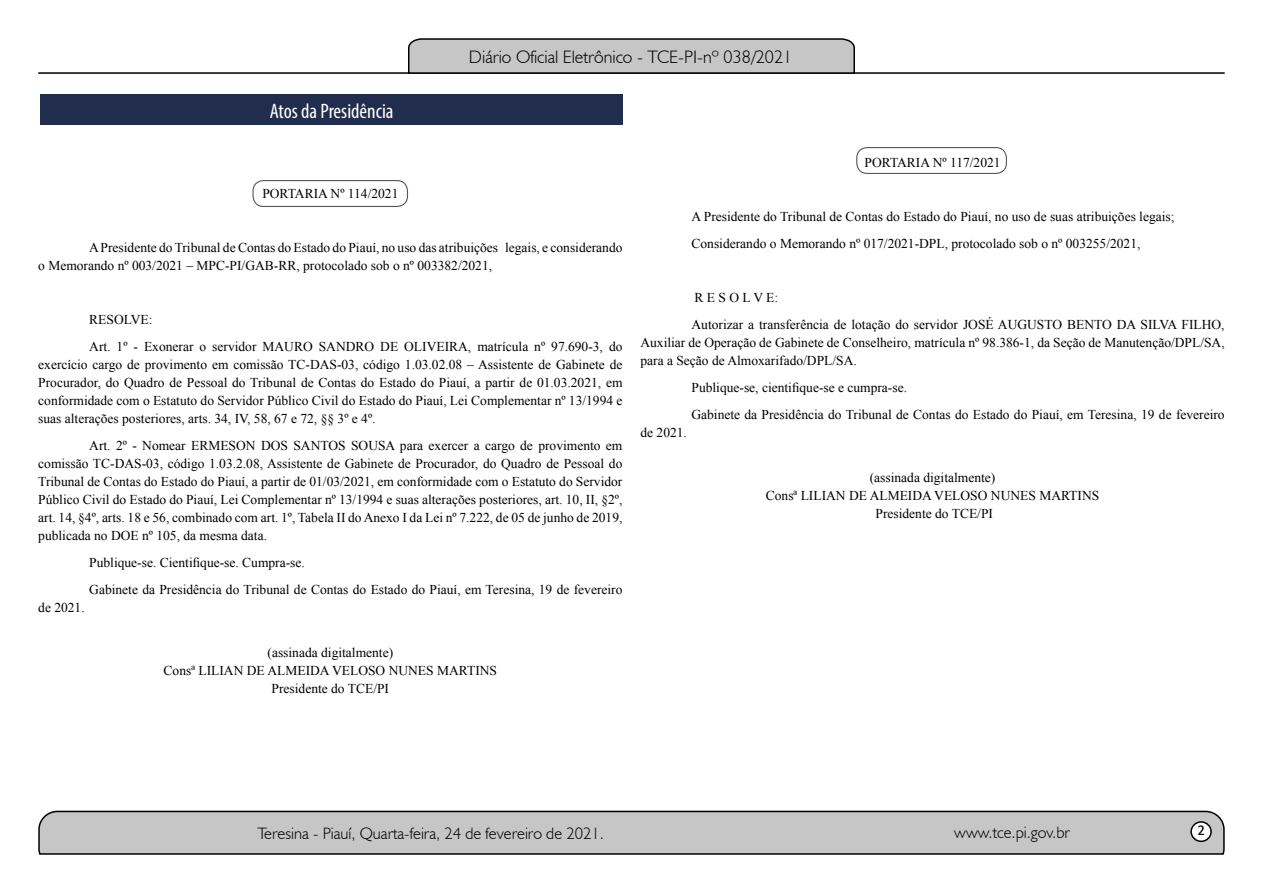
<style>
.page{position:relative;width:1263px;height:893px;background:#fff}
.page>*{position:absolute;margin:0;border:0;box-sizing:border-box;transform-origin:0 0}
.t1{font:condensed 21px "Myriad Pro";color:#fff}
.t2{font:300 18px "Humanist 521 BT";color:#000}
.t3{font:300 16.5px "Humanist 521 BT";color:#000}
.t4{font:15px "Estrangelo Edessa";color:#000}
.t5{font:13.5px/18px "Times New Roman";color:#000}
</style>
<div class="page">
<svg style="left:38px;top:810px;width:1187px;height:45px;background:#b9b9b9"></svg>
<div style="left:1191px;top:822px;width:20px;height:19px;background:#fff;border-radius:50%"></div>
<div style="left:1190px;top:821px;width:22px;height:21px;border:2px solid #000;border-radius:50%"></div>
<hr style="left:38px;top:72px;width:1187px;height:2px;background:#000">
<svg style="left:407px;top:38px;width:449px;height:36px;background:#b4b4b4"></svg>
<div style="left:252px;top:180px;width:156px;height:27px;border:1px solid #575756;border-radius:10px"></div>
<div style="left:856px;top:147px;width:151px;height:27px;border:1px solid #575756;border-radius:10px"></div>
<div style="left:40px;top:94px;width:583px;height:31px;background:#212d4c"></div>
<h1 class="t1" style="left:270px;top:98px;width:125px">Atos da Presidência</h1>
<p class="t5" style="left:262px;top:185px;width:138px">PORTARIA Nº 114/2021</p>
<h2 class="t2" style="left:469px;top:46px;width:325px">Diário Oficial Eletrônico - TCE-PI-nº 038/2021</h2>
<p class="t5" style="left:864px;top:153px;width:138px">PORTARIA Nº 117/2021</p>
<p class="t5" style="left:38px;top:239px;width:586px;text-indent:51px">A Presidente do Tribunal de Contas do Estado do Piauí, no uso das atribuições legais, e considerando o Memorando nº 003/2021 – MPC-PI/GAB-RR, protocolado sob o nº 003382/2021,</p>
<p class="t5" style="left:89px;top:306px;width:535px;line-height:27px">RESOLVE:<br>Art. 1º - Exonerar o servidor MAURO SANDRO DE OLIVEIRA, matrícula nº 97.690-3, do</p>
<p class="t5" style="left:38px;top:356px;width:586px;text-align:justify">exercício cargo de provimento em comissão TC-DAS-03, código 1.03.02.08 – Assistente de Gabinete de Procurador, do Quadro de Pessoal do Tribunal de Contas do Estado do Piauí, a partir de 01.03.2021, em conformidade com o Estatuto do Servidor Público Civil do Estado do Piauí, Lei Complementar nº 13/1994 e suas alterações posteriores, arts. 34, IV, 58, 67 e 72, §§ 3º e 4º.</p>
<p class="t5" style="left:38px;top:437px;width:586px;text-align:justify;text-indent:51px">Art. 2º - Nomear ERMESON DOS SANTOS SOUSA para exercer a cargo de provimento em comissão TC-DAS-03, código 1.03.2.08, Assistente de Gabinete de Procurador, do Quadro de Pessoal do Tribunal de Contas do Estado do Piauí, a partir de 01/03/2021, em conformidade com o Estatuto do Servidor Público Civil do Estado do Piauí, Lei Complementar nº 13/1994 e suas alterações posteriores, art. 10, II, §2º, art. 14, §4º, arts. 18 e 56, combinado com art. 1º, Tabela II do Anexo I da Lei nº 7.222, de 05 de junho de 2019, publicada no DOE nº 105, da mesma data.</p>
<p class="t5" style="left:89px;top:549px;width:535px;line-height:27px">Publique-se. Cientifique-se. Cumpra-se.<br>Gabinete da Presidência do Tribunal de Contas do Estado do Piauí, em Teresina, 19 de fevereiro</p>
<p class="t5" style="left:38px;top:599px;width:48px">de 2021.</p>
<p class="t5" style="left:164px;top:644px;width:335px;text-align:center">(assinada digitalmente)<br>Consª LILIAN DE ALMEIDA VELOSO NUNES MARTINS<br>Presidente do TCE/PI</p>
<p class="t5" style="left:691px;top:203px;width:484px;line-height:27px">A Presidente do Tribunal de Contas do Estado do Piauí, no uso de suas atribuições legais;<br>Considerando o Memorando nº 017/2021-DPL, protocolado sob o nº 003255/2021,</p>
<p class="t5" style="left:691px;top:284px;width:535px;line-height:27px">R E S O L V E:<br>Autorizar a transferência de lotação do servidor JOSÉ AUGUSTO BENTO DA SILVA FILHO,</p>
<p class="t5" style="left:640px;top:333px;width:586px">Auxiliar de Operação de Gabinete de Conselheiro, matrícula nº 98.386-1, da Seção de Manutenção/DPL/SA, para a Seção de Almoxarifado/DPL/SA.</p>
<p class="t5" style="left:691px;top:374px;width:535px;line-height:27px">Publique-se, cientifique-se e cumpra-se.<br>Gabinete da Presidência do Tribunal de Contas do Estado do Piauí, em Teresina, 19 de fevereiro</p>
<p class="t5" style="left:640px;top:423px;width:48px">de 2021.</p>
<p class="t5" style="left:766px;top:468px;width:335px;text-align:center">(assinada digitalmente)<br>Consª LILIAN DE ALMEIDA VELOSO NUNES MARTINS<br>Presidente do TCE/PI</p>
<p class="t3" style="left:258px;top:823px;width:348px">Teresina - Piauí, Quarta-feira, 24 de fevereiro de 2021.</p>
<p class="t3" style="left:954px;top:822px;width:117px">www.tce.pi.gov.br</p>
<p class="t4" style="left:1197px;top:823px;width:9px">2</p>
</div>
